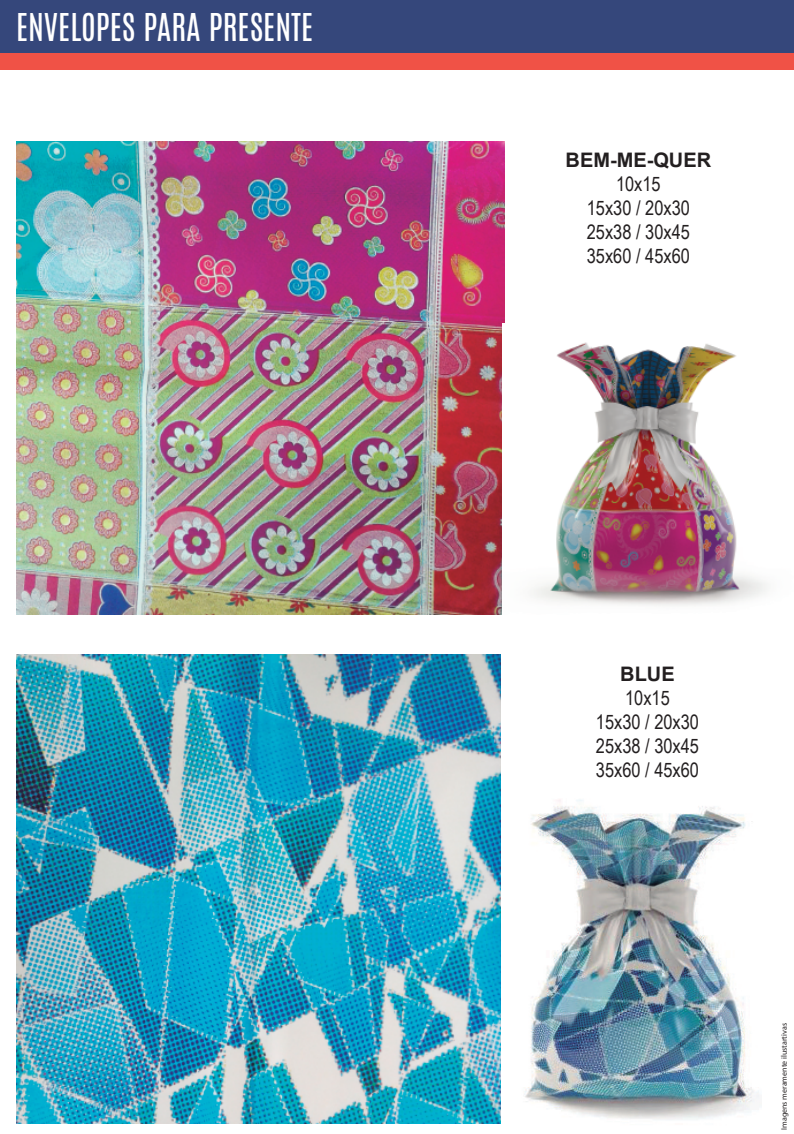
<style>
.page{position:relative;width:794px;height:1134px;background:#fff}
.page>*{position:absolute;margin:0;border:0;box-sizing:border-box;transform-origin:0 0}
.t1{font:32px "Antonio";color:#fff}
.t2{font:20px/24px "Arial Narrow";color:#231f20;text-align:center}
.t3{font:700 20px "Arial";color:#231f20}
.t4{font:8px "Myriad Pro";color:#231f20}
</style>
<div class="page">
<div style="left:0;top:0;width:794px;height:56px;background:#35477b"></div>
<div style="left:0;top:53px;width:794px;height:17px;background:#f05246"></div>
<img style="left:524px;top:799px;width:235px;height:321px">
<img style="left:16px;top:654px;width:485px;height:470px">
<img style="left:16px;top:141px;width:489px;height:473px">
<img style="left:503px;top:323px;width:264px;height:291px">
<h1 class="t1" style="left:16px;top:4px;width:299px">ENVELOPES PARA PRESENTE</h1>
<p class="t3" style="left:565px;top:146px;width:147px">BEM-ME-QUER</p>
<p class="t2" style="left:587px;top:171px;width:105px">10x15<br>15x30 / 20x30<br>25x38 / 30x45<br>35x60 / 45x60</p>
<p class="t3" style="left:620px;top:659px;width:56px">BLUE</p>
<p class="t2" style="left:596px;top:685px;width:105px">10x15<br>15x30 / 20x30<br>25x38 / 30x45<br>35x60 / 45x60</p>
<p class="t4" style="left:779px;top:1130px;width:108px;rotate:-90deg">Imagens meramente ilustartivas</p>
</div>
